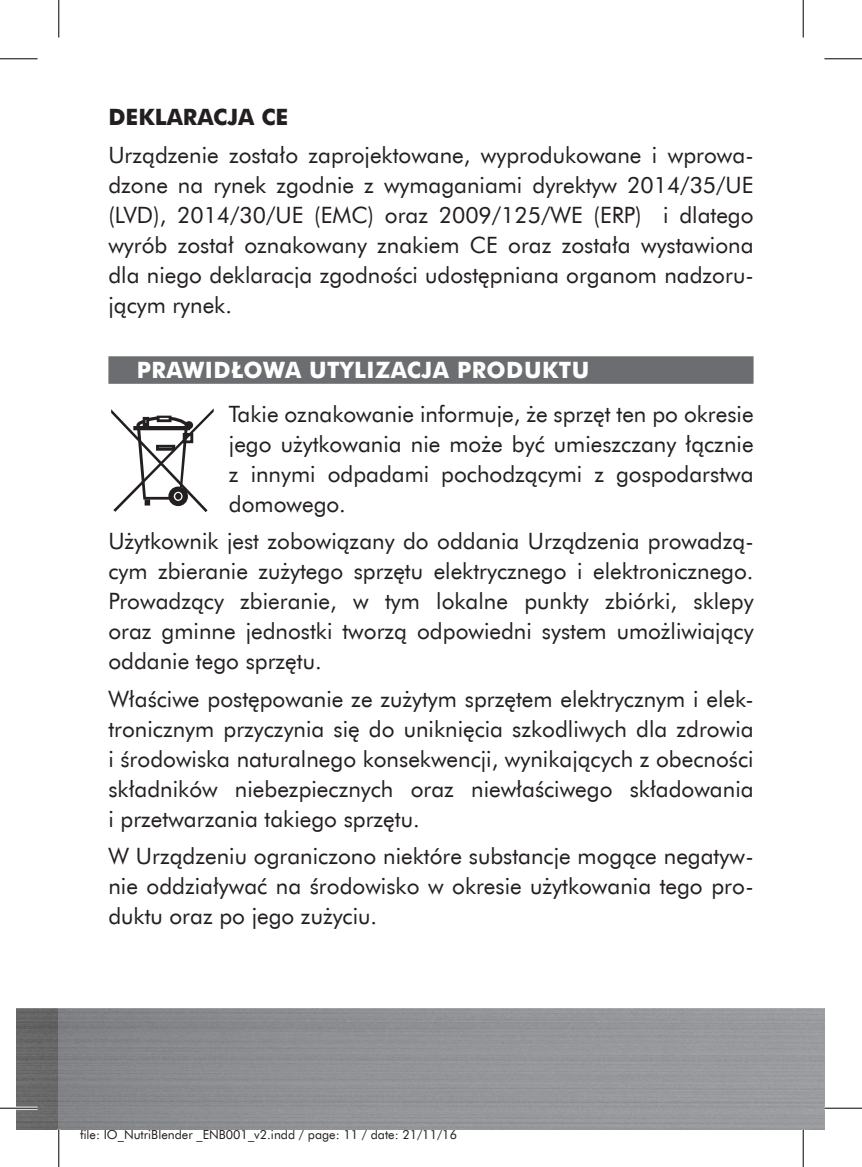
<style>
.page{position:relative;width:862px;height:1167px;background:#fff}
.page>*{position:absolute;margin:0;border:0;box-sizing:border-box;transform-origin:0 0}
.t1{font:22.5px/30px "Futura EU";color:#231f20;text-align:justify}
.t2{font:700 22.5px "Futura EU";letter-spacing:.02em;color:#fff}
.t3{font:700 22.5px "Futura EU";color:#231f20}
.t4{font:12.5px "Futura EU";color:#231f20}
</style>
<div class="page">
<img style="left:16px;top:1008px;width:43px;height:121px">
<div style="left:108px;top:356px;width:645px;height:28px;background:#6c6d70"></div>
<svg style="left:111px;top:408px;width:103px;height:104px"></svg>
<hr style="left:0;top:1106px;width:38px;height:3px;background:#fff">
<hr style="left:0;top:58px;width:38px;height:1px;background:#000">
<hr style="left:824px;top:58px;width:38px;height:1px;background:#000">
<hr style="left:0;top:1107px;width:38px;height:1px;background:#000">
<hr style="left:824px;top:1107px;width:38px;height:1px;background:#000">
<hr style="left:58px;top:0;width:1px;height:37px;background:#000">
<hr style="left:58px;top:1129px;width:1px;height:37px;background:#000">
<hr style="left:802px;top:0;width:1px;height:37px;background:#000">
<hr style="left:802px;top:1129px;width:1px;height:37px;background:#000">
<p class="t3" style="left:108px;top:103px;width:181px">DEKLARACJA CE</p>
<p class="t1" style="left:108px;top:140px;width:646px">Urządzenie zostało zaprojektowane, wyprodukowane i wprowa&shy;dzone na rynek zgodnie z wymaganiami dyrektyw 2014/35/UE (LVD), 2014/30/UE (EMC) oraz 2009/125/WE (ERP) i dlatego wyrób został oznakowany znakiem CE oraz została wystawiona dla niego deklaracja zgodności udostępniana organom nadzoru&shy;jącym rynek.</p>
<p class="t2" style="left:137px;top:356px;width:454px">PRAWIDŁOWA UTYLIZACJA PRODUKTU</p>
<p class="t1" style="left:229px;top:400px;width:526px">Takie oznakowanie informuje, że sprzęt ten po okresie jego użytkowania nie może być umieszczany łącznie z innymi odpadami pochodzącymi z gospodarstwa domowego.</p>
<p class="t1" style="left:108px;top:527px;width:646px">Użytkownik jest zobowiązany do oddania Urządzenia prowadzą&shy;cym zbieranie zużytego sprzętu elektrycznego i elektronicznego.<br>Prowadzący zbieranie, w tym lokalne punkty zbiórki, sklepy oraz gminne jednostki tworzą odpowiedni system umożliwiający oddanie tego sprzętu.</p>
<p class="t1" style="left:108px;top:684px;width:646px">Właściwe postępowanie ze zużytym sprzętem elektrycznym i elek&shy;tronicznym przyczynia się do uniknięcia szkodliwych dla zdrowia i środowiska naturalnego konsekwencji, wynikających z obecności składników niebezpiecznych oraz niewłaściwego składowania i przetwarzania takiego sprzętu.</p>
<p class="t1" style="left:108px;top:841px;width:646px">W Urządzeniu ograniczono niektóre substancje mogące negatyw&shy;nie oddziaływać na środowisko w okresie użytkowania tego pro&shy;duktu oraz po jego zużyciu.</p>
<p class="t4" style="left:80px;top:1126px;width:378px">file: IO_NutriBlender _ENB001_v2.indd / page: 11 / date: 21/11/16</p>
</div>
